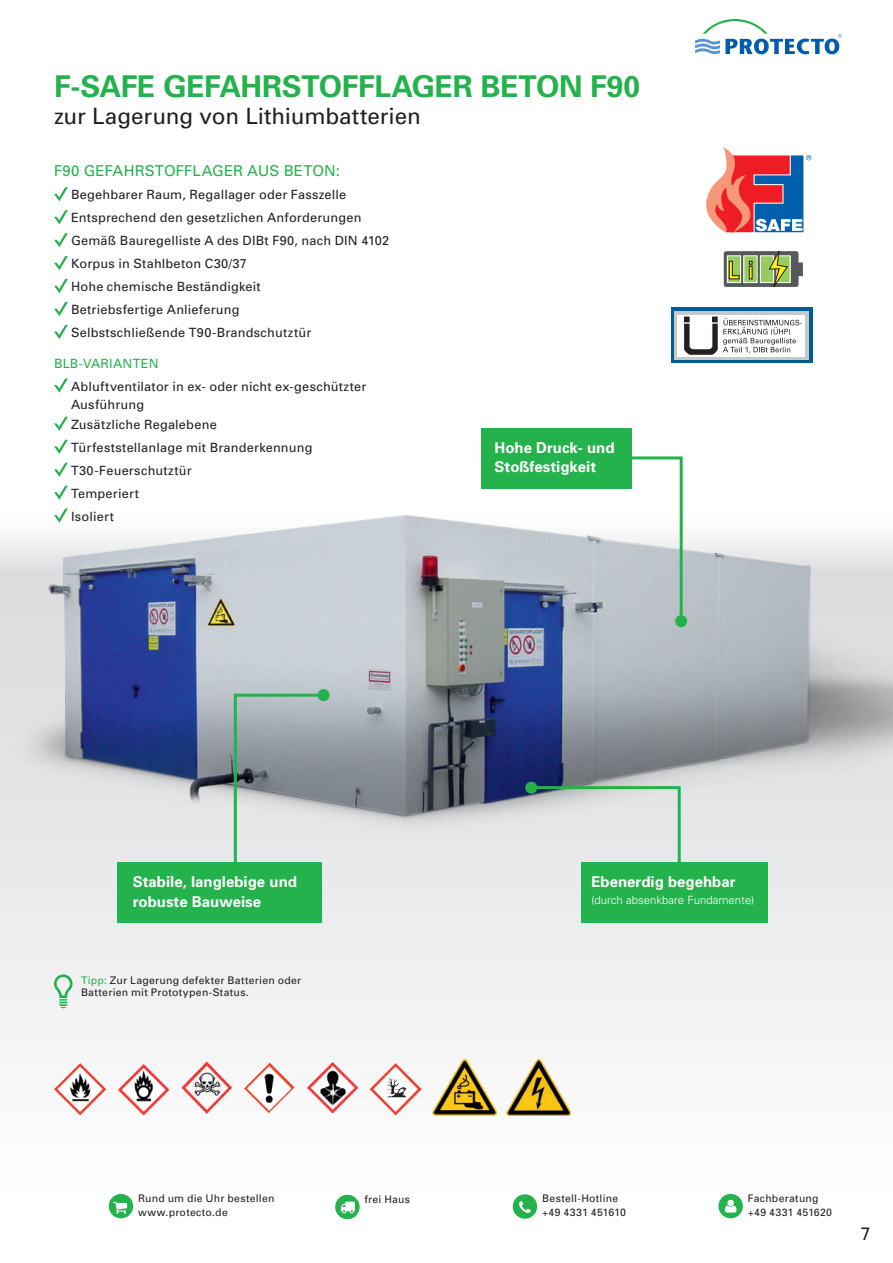
<style>
.page{position:relative;width:893px;height:1263px;background:#fff}
.page>*{position:absolute;margin:0;border:0;box-sizing:border-box;transform-origin:0 0}
.t1{font:700 30px "Univers";letter-spacing:-.01em;color:#23b24b}
.t2{font:22.5px "Univers";letter-spacing:-.005em;color:#231f20}
.t3{font:18px "Univers";color:#231f20}
.t4{font:700 15px/19.5px "Univers";color:#fff}
.t5{font:15px "Univers";letter-spacing:.005em;color:#23b24b}
.t6{font:12.75px/23px "Univers";letter-spacing:.015em;color:#231f20}
.t7{font:12.75px "Univers";letter-spacing:.015em;color:#23b24b}
.t8{font:300 11.4px "Univers";color:#fff}
.t9{font:10.5px/13.5px "Univers";letter-spacing:.025em;color:#231f20}
.s1{color:#23b24b}
</style>
<div class="page">
<div style="left:0;top:511px;width:893px;height:685px;background:#f4f4f5"></div>
<svg style="left:695px;top:19px;width:147px;height:35px"></svg>
<svg style="left:107px;top:1192px;width:28px;height:28px"></svg>
<div style="left:106px;top:1191px;width:30px;height:30px;border:3px solid #fff;border-radius:50%"></div>
<svg style="left:113px;top:1202px;width:14px;height:11px"></svg>
<svg style="left:334px;top:1193px;width:27px;height:28px"></svg>
<div style="left:332px;top:1192px;width:31px;height:30px;border:3px solid #fff;border-radius:50%"></div>
<svg style="left:340px;top:1201px;width:15px;height:12px"></svg>
<svg style="left:511px;top:1193px;width:28px;height:27px"></svg>
<div style="left:510px;top:1191px;width:30px;height:31px;border:3px solid #fff;border-radius:50%"></div>
<svg style="left:519px;top:1201px;width:12px;height:12px"></svg>
<svg style="left:717px;top:1192px;width:27px;height:28px"></svg>
<div style="left:715px;top:1191px;width:31px;height:30px;border:3px solid #fff;border-radius:50%"></div>
<svg style="left:725px;top:1200px;width:11px;height:12px"></svg>
<img style="left:0;top:439px;width:893px;height:450px">
<svg style="left:54px;top:187px;width:14px;height:14px"></svg>
<svg style="left:54px;top:210px;width:14px;height:14px"></svg>
<svg style="left:54px;top:233px;width:14px;height:14px"></svg>
<svg style="left:54px;top:256px;width:14px;height:14px"></svg>
<svg style="left:54px;top:279px;width:14px;height:14px"></svg>
<svg style="left:54px;top:302px;width:14px;height:14px"></svg>
<svg style="left:54px;top:325px;width:14px;height:14px"></svg>
<svg style="left:54px;top:378px;width:14px;height:15px"></svg>
<svg style="left:54px;top:417px;width:14px;height:14px"></svg>
<svg style="left:54px;top:440px;width:14px;height:14px"></svg>
<svg style="left:54px;top:463px;width:14px;height:14px"></svg>
<svg style="left:54px;top:486px;width:14px;height:14px"></svg>
<svg style="left:54px;top:509px;width:14px;height:14px"></svg>
<img style="left:433px;top:1060px;width:63px;height:55px">
<img style="left:507px;top:1060px;width:63px;height:55px">
<img style="left:54px;top:1063px;width:52px;height:52px">
<img style="left:118px;top:1064px;width:51px;height:51px">
<img style="left:181px;top:1062px;width:51px;height:51px">
<img style="left:244px;top:1063px;width:51px;height:50px">
<img style="left:307px;top:1062px;width:51px;height:51px">
<img style="left:369px;top:1063px;width:53px;height:52px">
<svg style="left:380px;top:1071px;width:35px;height:36px"></svg>
<svg style="left:528px;top:785px;width:154px;height:104px"></svg>
<div style="left:525px;top:782px;width:12px;height:12px;background:#23b24b;border-radius:50%"></div>
<svg style="left:232px;top:692px;width:95px;height:197px"></svg>
<div style="left:318px;top:689px;width:12px;height:12px;background:#23b24b;border-radius:50%"></div>
<svg style="left:625px;top:455px;width:59px;height:169px"></svg>
<div style="left:675px;top:615px;width:12px;height:12px;background:#23b24b;border-radius:50%"></div>
<svg style="left:671px;top:307px;width:141px;height:56px"></svg>
<div style="left:674px;top:311px;width:134px;height:48px;background:#c7c8ca"></div>
<div style="left:678px;top:315px;width:127px;height:42px;background:#fff"></div>
<svg style="left:684px;top:316px;width:118px;height:39px"></svg>
<div style="left:117px;top:862px;width:205px;height:60px;background:#23b24b"></div>
<div style="left:581px;top:862px;width:186px;height:60px;background:#23b24b"></div>
<div style="left:481px;top:428px;width:151px;height:60px;background:#23b24b"></div>
<svg style="left:724px;top:251px;width:79px;height:36px;background:#8c9e6b"></svg>
<svg style="left:706px;top:147px;width:105px;height:86px"></svg>
<svg style="left:54px;top:974px;width:19px;height:34px"></svg>
<h1 class="t1" style="left:54px;top:67px;width:588px">F-SAFE GEFAHRSTOFFLAGER BETON F90</h1>
<h2 class="t2" style="left:54px;top:102px;width:368px">zur Lagerung von Lithiumbatterien</h2>
<p class="t5" style="left:54px;top:162px;width:288px">F90 GEFAHRSTOFFLAGER AUS BETON:</p>
<p class="t6" style="left:71px;top:183px;width:320px">Begehbarer Raum, Regallager oder Fasszelle Entsprechend den gesetzlichen Anforderungen Gemäß Bauregelliste A des DIBt F90, nach DIN 4102<br>Korpus in Stahlbeton C30/37<br>Hohe chemische Beständigkeit<br>Betriebsfertige Anlieferung<br>Selbstschließende T90-Brandschutztür</p>
<p class="t7" style="left:54px;top:355px;width:106px">BLB-VARIANTEN</p>
<p class="t6" style="left:71px;top:377px;width:297px;line-height:18px">Abluftventilator in ex- oder nicht ex-geschützter<br>Ausführung</p>
<p class="t6" style="left:71px;top:413px;width:243px">Zusätzliche Regalebene<br>Türfeststellanlage mit Branderkennung<br>T30-Feuerschutztür<br>Temperiert<br>Isoliert</p>
<p class="t4" style="left:495px;top:437px;width:121px">Hohe Druck- und<br>Stoßfestigkeit</p>
<p class="t4" style="left:133px;top:871px;width:166px">Stabile, langlebige und robuste Bauweise</p>
<p class="t9" style="left:81px;top:973px;width:222px;line-height:12.6px"><span class="s1">Tipp:</span> Zur Lagerung defekter Batterien oder<br>Batterien mit Prototypen-Status.</p>
<p class="t4" style="left:591px;top:871px;width:146px">Ebenerdig begehbar</p>
<p class="t8" style="left:591px;top:893px;width:165px">(durch absenkbare Fundamente)</p>
<p class="t9" style="left:138px;top:1191px;width:138px">Rund um die Uhr bestellen www.protecto.de</p>
<p class="t9" style="left:364px;top:1192px;width:47px">frei Haus</p>
<p class="t9" style="left:542px;top:1192px;width:85px">Bestell-Hotline +49 4331 451610</p>
<p class="t9" style="left:748px;top:1192px;width:86px">Fachberatung +49 4331 451620</p>
<h3 class="t3" style="left:861px;top:1222px;width:12px">7</h3>
</div>
